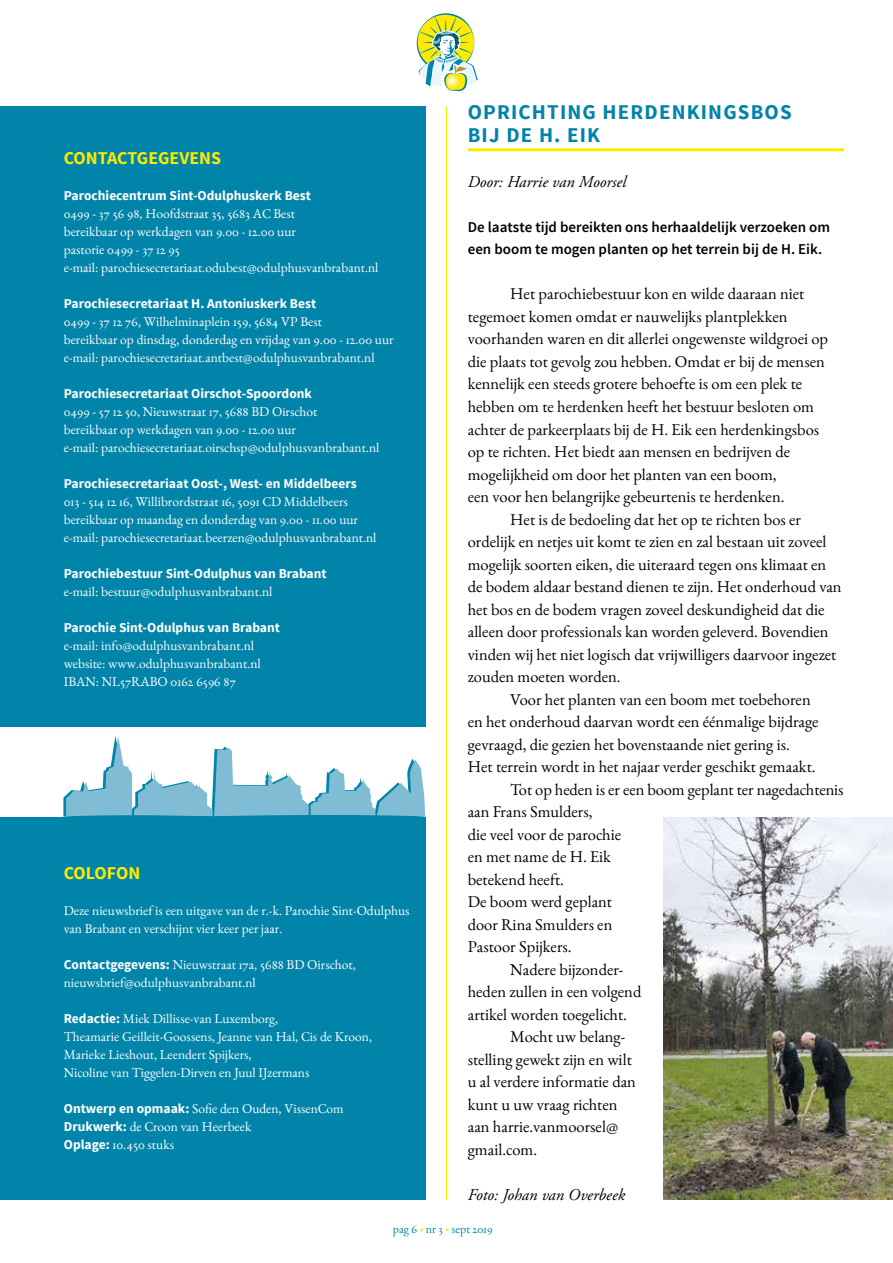
<style>
.page{position:relative;width:893px;height:1263px;background:#fff}
.page>*{position:absolute;margin:0;border:0;box-sizing:border-box;transform-origin:0 0}
.t1{font:700 21px/22.5px "Source Sans Pro";letter-spacing:.055em;color:#0084a9}
.t2{font:700 18px "Source Sans Pro";color:#fcea00}
.t3{font:16.5px "EB Garamond";color:#000}
.t4{font:italic 16.5px "Adobe Garamond Pro";color:#000}
.t5{font:600 15px/22.5px "Source Sans Pro";color:#000}
.t6{font:13.5px/18px "EB Garamond";color:#fff}
.t7{font:700 13.5px "Source Sans Pro";color:#fff}
.t8{font:12px "EB Garamond";color:#0084a9}
.s1{color:#fcea00}
.s2{font-family:"Source Sans Pro";font-weight:700}
</style>
<div class="page">
<hr style="left:446px;top:106px;width:1px;height:1093px;background:#fcea00">
<div style="left:0;top:106px;width:425px;height:621px;background:#0084a9"></div>
<div style="left:0;top:817px;width:425px;height:382px;background:#0084a9"></div>
<svg style="left:63px;top:736px;width:362px;height:81px"></svg>
<hr style="left:468px;top:148px;width:376px;height:3px;background:#fcea00">
<img style="left:663px;top:817px;width:230px;height:382px">
<svg style="left:417px;top:13px;width:61px;height:78px"></svg>
<p class="t1" style="left:468px;top:102px;width:325px">OPRICHTING HERDENKINGSBOS<br>BIJ DE H. EIK</p>
<p class="t4" style="left:468px;top:172px;width:160px">Door: Harrie van Moorsel</p>
<p class="t5" style="left:468px;top:216px;width:364px">De laatste tijd bereikten ons herhaaldelijk verzoeken om een boom te mogen planten op het terrein bij de H. Eik.</p>
<p class="t3" style="left:510px;top:280px;width:296px">Het parochiebestuur kon en wilde daaraan niet</p>
<p class="t3" style="left:468px;top:303px;width:321px">tegemoet komen omdat er nauwelijks plantplekken</p>
<p class="t3" style="left:468px;top:325px;width:362px">voorhanden waren en dit allerlei ongewenste wildgroei op</p>
<p class="t3" style="left:468px;top:348px;width:358px">die plaats tot gevolg zou hebben. Omdat er bij de mensen</p>
<p class="t3" style="left:468px;top:371px;width:336px">kennelijk een steeds grotere behoefte is om een plek te</p>
<p class="t3" style="left:468px;top:393px;width:348px">hebben om te herdenken heeft het bestuur besloten om</p>
<p class="t3" style="left:468px;top:416px;width:353px">achter de parkeerplaats bij de H. Eik een herdenkingsbos</p>
<p class="t3" style="left:468px;top:438px;width:324px">op te richten. Het biedt aan mensen en bedrijven de</p>
<p class="t3" style="left:468px;top:461px;width:310px">mogelijkheid om door het planten van een boom,</p>
<p class="t3" style="left:468px;top:483px;width:318px">een voor hen belangrijke gebeurtenis te herdenken.</p>
<p class="t3" style="left:510px;top:506px;width:292px">Het is de bedoeling dat het op te richten bos er</p>
<p class="t3" style="left:468px;top:528px;width:360px">ordelijk en netjes uit komt te zien en zal bestaan uit zoveel</p>
<p class="t3" style="left:468px;top:551px;width:360px">mogelijk soorten eiken, die uiteraard tegen ons klimaat en</p>
<p class="t3" style="left:468px;top:573px;width:375px">de bodem aldaar bestand dienen te zijn. Het onderhoud van</p>
<p class="t3" style="left:468px;top:596px;width:358px">het bos en de bodem vragen zoveel deskundigheid dat die</p>
<p class="t3" style="left:468px;top:618px;width:362px">alleen door professionals kan worden geleverd. Bovendien</p>
<p class="t3" style="left:468px;top:641px;width:370px">vinden wij het niet logisch dat vrijwilligers daarvoor ingezet</p>
<p class="t3" style="left:468px;top:663px;width:154px">zouden moeten worden.</p>
<p class="t3" style="left:510px;top:686px;width:302px">Voor het planten van een boom met toebehoren</p>
<p class="t3" style="left:468px;top:708px;width:352px">en het onderhoud daarvan wordt een éénmalige bijdrage</p>
<p class="t3" style="left:468px;top:731px;width:324px">gevraagd, die gezien het bovenstaande niet gering is.</p>
<p class="t3" style="left:468px;top:753px;width:349px">Het terrein wordt in het najaar verder geschikt gemaakt.</p>
<p class="t3" style="left:510px;top:776px;width:335px">Tot op heden is er een boom geplant ter nagedachtenis</p>
<p class="t3" style="left:468px;top:798px;width:126px">aan Frans Smulders,</p>
<p class="t3" style="left:468px;top:821px;width:155px">die veel voor de parochie</p>
<p class="t3" style="left:468px;top:843px;width:145px">en met name de H. Eik</p>
<p class="t3" style="left:468px;top:866px;width:98px">betekend heeft.</p>
<p class="t3" style="left:468px;top:888px;width:146px">De boom werd geplant</p>
<p class="t3" style="left:468px;top:911px;width:146px">door Rina Smulders en</p>
<p class="t3" style="left:468px;top:933px;width:105px">Pastoor Spijkers.</p>
<p class="t3" style="left:510px;top:956px;width:115px">Nadere bijzonder-</p>
<p class="t3" style="left:468px;top:978px;width:175px">heden zullen in een volgend</p>
<p class="t3" style="left:468px;top:1001px;width:161px">artikel worden toegelicht.</p>
<p class="t3" style="left:510px;top:1023px;width:117px">Mocht uw belang-</p>
<p class="t3" style="left:468px;top:1046px;width:166px">stelling gewekt zijn en wilt</p>
<p class="t3" style="left:468px;top:1068px;width:170px">u al verdere informatie dan</p>
<p class="t3" style="left:468px;top:1091px;width:151px">kunt u uw vraag richten</p>
<p class="t3" style="left:468px;top:1113px;width:152px">aan harrie.vanmoorsel@</p>
<p class="t3" style="left:468px;top:1136px;width:71px">gmail.com.</p>
<p class="t4" style="left:468px;top:1185px;width:159px">Foto: Johan van Overbeek</p>
<p class="t8" style="left:393px;top:1219px;width:101px">pag 6 <span class="s1">•</span> nr 3 <span class="s1">•</span> sept 2019</p>
<p class="t2" style="left:64px;top:147px;width:159px">CONTACTGEGEVENS</p>
<p class="t7" style="left:64px;top:187px;width:249px">Parochiecentrum Sint-Odulphuskerk Best</p>
<p class="t6" style="left:64px;top:205px;width:316px">0499 - 37 56 98, Hoofdstraat 35, 5683 AC Best<br>bereikbaar op werkdagen van 9.00 - 12.00 uur<br>pastorie 0499 - 37 12 95<br>e-mail: parochiesecretariaat.odubest@odulphusvanbrabant.nl</p>
<p class="t7" style="left:64px;top:295px;width:254px">Parochiesecretariaat H. Antoniuskerk Best</p>
<p class="t6" style="left:64px;top:313px;width:331px">0499 - 37 12 76, Wilhelminaplein 159, 5684 VP Best<br>bereikbaar op dinsdag, donderdag en vrijdag van 9.00 - 12.00 uur e-mail: parochiesecretariaat.antbest@odulphusvanbrabant.nl</p>
<p class="t7" style="left:64px;top:385px;width:250px">Parochiesecretariaat Oirschot-Spoordonk</p>
<p class="t6" style="left:64px;top:403px;width:317px">0499 - 57 12 50, Nieuwstraat 17, 5688 BD Oirschot<br>bereikbaar op werkdagen van 9.00 - 12.00 uur<br>e-mail: parochiesecretariaat.oirschsp@odulphusvanbrabant.nl</p>
<p class="t7" style="left:64px;top:475px;width:294px">Parochiesecretariaat Oost-, West- en Middelbeers</p>
<p class="t6" style="left:64px;top:493px;width:314px">013 - 514 12 16, Willibrordstraat 16, 5091 CD Middelbeers bereikbaar op maandag en donderdag van 9.00 - 11.00 uur e-mail: parochiesecretariaat.beerzen@odulphusvanbrabant.nl</p>
<p class="t7" style="left:64px;top:565px;width:264px">Parochiebestuur Sint-Odulphus van Brabant</p>
<p class="t6" style="left:64px;top:583px;width:210px">e-mail: bestuur@odulphusvanbrabant.nl</p>
<p class="t7" style="left:64px;top:619px;width:218px">Parochie Sint-Odulphus van Brabant</p>
<p class="t6" style="left:64px;top:637px;width:198px">e-mail: info@odulphusvanbrabant.nl website: www.odulphusvanbrabant.nl<br>IBAN: NL57RABO 0162 6596 87</p>
<p class="t2" style="left:64px;top:861px;width:78px">COLOFON</p>
<p class="t6" style="left:64px;top:901px;width:347px">Deze nieuwsbrief is een uitgave van de r.-k. Parochie Sint-Odulphus van Brabant en verschijnt vier keer per jaar.</p>
<p class="t6" style="left:64px;top:955px;width:293px"><span class="s2">Contactgegevens:</span> Nieuwstraat 17a, 5688 BD Oirschot, nieuwsbrief@odulphusvanbrabant.nl</p>
<p class="t6" style="left:64px;top:1009px;width:310px"><span class="s2">Redactie:</span> Miek Dillisse-van Luxemborg,<br>Theamarie Geilleit-Goossens, Jeanne van Hal, Cis de Kroon, Marieke Lieshout, Leendert Spijkers,<br>Nicoline van Tiggelen-Dirven en Juul IJzermans</p>
<p class="t6" style="left:64px;top:1099px;width:281px"><span class="s2">Ontwerp en opmaak:</span> Sofie den Ouden, VissenCom<br><span class="s2">Drukwerk:</span> de Croon van Heerbeek<br><span class="s2">Oplage:</span> 10.450 stuks</p>
</div>
